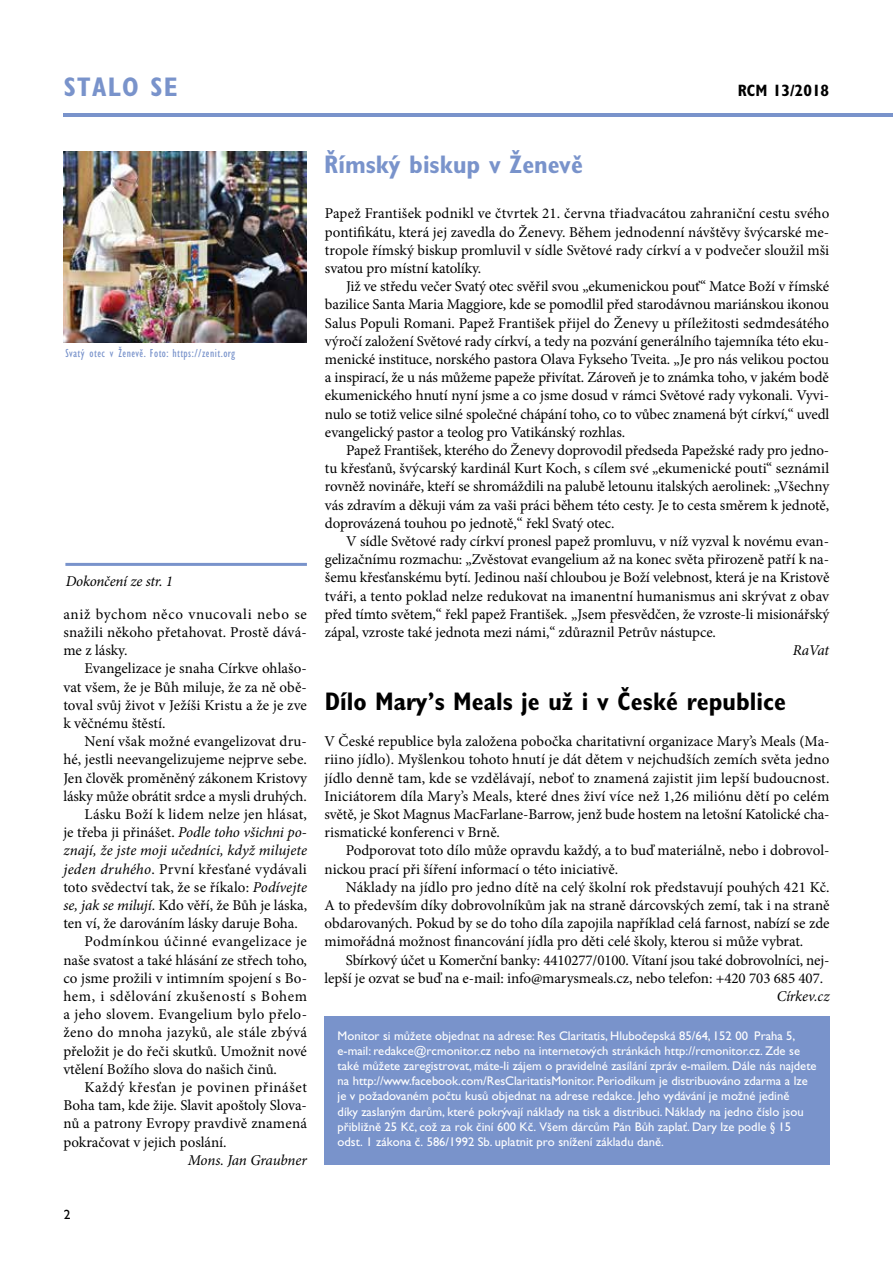
<style>
.page{position:relative;width:893px;height:1263px;background:#fff}
.page>*{position:absolute;margin:0;border:0;box-sizing:border-box;transform-origin:0 0}
.t1{font:700 condensed 27px "Gill Sans Std";letter-spacing:.05em;color:#7993cb}
.t2{font:700 condensed 25.5px "Gill Sans Std";color:#000}
.t3{font:700 condensed 25.5px "Gill Sans Std";color:#7993cb}
.t4{font:700 condensed 16.5px "Gill Sans Std";color:#000}
.t5{font:15px/18.1px "Minion Pro";color:#000;text-align:justify}
.t6{font:italic 15px "Minion Pro";letter-spacing:-.005em;color:#000}
.t7{font:15px "Minion Pro";letter-spacing:.02em;color:#000}
.t8{font:15px "Minion Pro";letter-spacing:.025em;color:#000}
.t9{font:15px "Minion Pro";letter-spacing:.04em;color:#000}
.t10{font:15px "Minion Pro";letter-spacing:.03em;color:#000}
.t11{font:15px "Minion Pro";letter-spacing:.035em;color:#000}
.t12{font:13.5px "Gill Sans Std";color:#000}
.t13{font:12.6px/15.1px "Gill Sans Std";color:#fff}
.t14{font:condensed 12px "Gill Sans Std";letter-spacing:.04em;color:#7993cb}
.s1{font-style:normal}
.s2{font-style:italic}
</style>
<div class="page">
<hr style="left:64px;top:113px;width:829px;height:4px;background:#7993cb">
<div style="left:324px;top:1016px;width:506px;height:149px;background:#7993cb"></div>
<hr style="left:65px;top:563px;width:242px;height:3px;background:#7993cb">
<img style="left:63px;top:152px;width:244px;height:190px">
<h1 class="t1" style="left:64px;top:71px;width:115px">STALO SE</h1>
<p class="t4" style="left:738px;top:81px;width:93px">RCM 13/2018</p>
<p class="t14" style="left:65px;top:346px;width:171px">Svatý otec v Ženevě. Foto: https://zenit.org</p>
<p class="t6" style="left:66px;top:571px;width:109px">Dokončení ze str. 1</p>
<p class="t5" style="left:63px;top:605px;width:245px">aniž bychom něco vnucovali nebo se snažili někoho přetahovat. Prostě dává&shy;me z lásky.</p>
<p class="t5" style="left:63px;top:659px;width:245px;text-indent:21px">Evangelizace je snaha Církve ohlašo&shy;vat všem, že je Bůh miluje, že za ně obě&shy;toval svůj život v Ježíši Kristu a že je zve k věčnému štěstí.</p>
<p class="t5" style="left:85px;top:732px;width:224px">Není však možné evangelizovat dru-</p>
<p class="t5" style="left:63px;top:750px;width:245px">hé, jestli neevangelizujeme nejprve sebe.</p>
<p class="t5" style="left:63px;top:769px;width:245px">Jen člověk proměněný zákonem Kristovy</p>
<p class="t5" style="left:63px;top:787px;width:245px">lásky může obrátit srdce a mysli druhých.</p>
<p class="t5" style="left:85px;top:805px;width:224px">Lásku Boží k lidem nelze jen hlásat,</p>
<p class="t6" style="left:63px;top:822px;width:245px"><span class="s1">je třeba ji přinášet.</span> Podle toho všichni po-</p>
<p class="t6" style="left:63px;top:840px;width:245px">znají, že jste moji učedníci, když milujete</p>
<p class="t7" style="left:63px;top:859px;width:245px"><span class="s2">jeden druhého</span>. První křesťané vydávali</p>
<p class="t5" style="left:63px;top:878px;width:245px">toto svědectví tak, že se říkalo: <span class="s2">Podívejte</span></p>
<p class="t5" style="left:63px;top:896px;width:245px"><span class="s2">se, jak se milují</span>. Kdo věří, že Bůh je láska,</p>
<p class="t5" style="left:63px;top:914px;width:236px">ten ví, že darováním lásky daruje Boha.</p>
<p class="t10" style="left:85px;top:931px;width:224px">Podmínkou účinné evangelizace je</p>
<p class="t5" style="left:63px;top:951px;width:245px">naše svatost a také hlásání ze střech toho,</p>
<p class="t5" style="left:63px;top:969px;width:245px">co jsme prožili v intimním spojení s Bo-</p>
<p class="t9" style="left:63px;top:986px;width:245px">hem, i sdělování zkušeností s Bohem</p>
<p class="t7" style="left:63px;top:1004px;width:245px">a jeho slovem. Evangelium bylo přelo-</p>
<p class="t8" style="left:63px;top:1022px;width:245px">ženo do mnoha jazyků, ale stále zbývá</p>
<p class="t5" style="left:63px;top:1042px;width:245px">přeložit je do řeči skutků. Umožnit nové</p>
<p class="t5" style="left:63px;top:1060px;width:215px">vtělení Božího slova do našich činů.</p>
<p class="t11" style="left:85px;top:1077px;width:224px">Každý křesťan je povinen přinášet</p>
<p class="t5" style="left:63px;top:1096px;width:245px">Boha tam, kde žije. Slavit apoštoly Slova-</p>
<p class="t5" style="left:63px;top:1114px;width:245px">nů a patrony Evropy pravdivě znamená</p>
<p class="t5" style="left:63px;top:1133px;width:165px">pokračovat v jejich poslání.</p>
<p class="t6" style="left:188px;top:1150px;width:121px">Mons. Jan Graubner</p>
<h2 class="t3" style="left:324px;top:149px;width:260px">Římský biskup v Ženevě</h2>
<p class="t5" style="left:325px;top:205px;width:506px">Papež František podnikl ve čtvrtek 21. června třiadvacátou zahraniční cestu svého pontifikátu, která jej zavedla do Ženevy. Během jednodenní návštěvy švýcarské me&shy;tropole římský biskup promluvil v sídle Světové rady církví a v podvečer sloužil mši svatou pro místní katolíky.</p>
<p class="t5" style="left:325px;top:277px;width:506px;text-indent:21px">Již ve středu večer Svatý otec svěřil svou „ekumenickou pouť“ Matce Boží v římské bazilice Santa Maria Maggiore, kde se pomodlil před starodávnou mariánskou ikonou Salus Populi Romani. Papež František přijel do Ženevy u příležitosti sedmdesátého výročí založení Světové rady církví, a tedy na pozvání generálního tajemníka této eku&shy;menické instituce, norského pastora Olava Fykseho Tveita. „Je pro nás velikou poctou a inspirací, že u nás můžeme papeže přivítat. Zároveň je to známka toho, v jakém bodě ekumenického hnutí nyní jsme a co jsme dosud v rámci Světové rady vykonali. Vyvi&shy;nulo se totiž velice silné společné chápání toho, co to vůbec znamená být církví,“ uvedl evangelický pastor a teolog pro Vatikánský rozhlas.</p>
<p class="t5" style="left:325px;top:441px;width:506px;text-indent:21px">Papež František, kterého do Ženevy doprovodil předseda Papežské rady pro jedno&shy;tu křesťanů, švýcarský kardinál Kurt Koch, s cílem své „ekumenické pouti“ seznámil rovněž novináře, kteří se shromáždili na palubě letounu italských aerolinek: „Všechny vás zdravím a děkuji vám za vaši práci během této cesty. Je to cesta směrem k jednotě, doprovázená touhou po jednotě,“ řekl Svatý otec.</p>
<p class="t5" style="left:325px;top:532px;width:506px;text-indent:21px">V sídle Světové rady církví pronesl papež promluvu, v níž vyzval k novému evan&shy;gelizačnímu rozmachu: „Zvěstovat evangelium až na konec světa přirozeně patří k na&shy;šemu křesťanskému bytí. Jedinou naší chloubou je Boží velebnost, která je na Kristově tváři, a tento poklad nelze redukovat na imanentní humanismus ani skrývat z obav před tímto světem,“ řekl papež František. „Jsem přesvědčen, že vzroste-li misionářský zápal, vzroste také jednota mezi námi,“ zdůraznil Petrův nástupce.</p>
<p class="t6" style="left:793px;top:640px;width:38px">RaVat</p>
<h2 class="t2" style="left:325px;top:686px;width:463px">Dílo Mary’s Meals je už i v České republice</h2>
<p class="t5" style="left:324px;top:732px;width:507px">V České republice byla založena pobočka charitativní organizace Mary’s Meals (Ma&shy;riino jídlo). Myšlenkou tohoto hnutí je dát dětem v nejchudších zemích světa jedno jídlo denně tam, kde se vzdělávají, neboť to znamená zajistit jim lepší budoucnost.<br>Iniciátorem díla Mary’s Meals, které dnes živí více než 1,26 miliónu dětí po celém světě, je Skot Magnus MacFarlane-Barrow, jenž bude hostem na letošní Katolické cha&shy;rismatické konferenci v Brně.</p>
<p class="t5" style="left:324px;top:842px;width:507px;text-indent:21px">Podporovat toto dílo může opravdu každý, a to buď materiálně, nebo i dobrovol&shy;nickou prací při šíření informací o této iniciativě.</p>
<p class="t5" style="left:324px;top:878px;width:507px;text-indent:21px">Náklady na jídlo pro jedno dítě na celý školní rok představují pouhých 421 Kč.<br>A to především díky dobrovolníkům jak na straně dárcovských zemí, tak i na straně obdarovaných. Pokud by se do toho díla zapojila například celá farnost, nabízí se zde mimořádná možnost financování jídla pro děti celé školy, kterou si může vybrat.</p>
<p class="t5" style="left:324px;top:951px;width:506px;text-indent:21px">Sbírkový účet u Komerční banky: 4410277/0100. Vítaní jsou také dobrovolníci, nej&shy;lepší je ozvat se buď na e-mail: info@marysmeals.cz, nebo telefon: +420 703 685 407.</p>
<p class="t6" style="left:777px;top:986px;width:54px">Církev.cz</p>
<p class="t13" style="left:338px;top:1028px;width:480px">Monitor si můžete objednat na adrese: Res Claritatis, Hlubočepská 85/64, 152 00 Praha 5, e-mail: redakce@rcmonitor.cz nebo na internetových stránkách http://rcmonitor.cz. Zde se také můžete zaregistrovat, máte-li zájem o pravidelné zasílání zpráv e-mailem. Dále nás najdete na http://www.facebook.com/ResClaritatisMonitor. Periodikum je distribuováno zdarma a lze je v požadovaném počtu kusů objednat na adrese redakce. Jeho vydávání je možné jedině<br>díky zaslaným darům, které pokrývají náklady na tisk a distribuci. Náklady na jedno číslo jsou přibližně 25 Kč, což za rok činí 600 Kč. Všem dárcům Pán Bůh zaplať. Dary lze podle § 15 odst. 1 zákona č. 586/1992 Sb. uplatnit pro snížení základu daně.</p>
<p class="t12" style="left:64px;top:1207px;width:8px">2</p>
</div>
